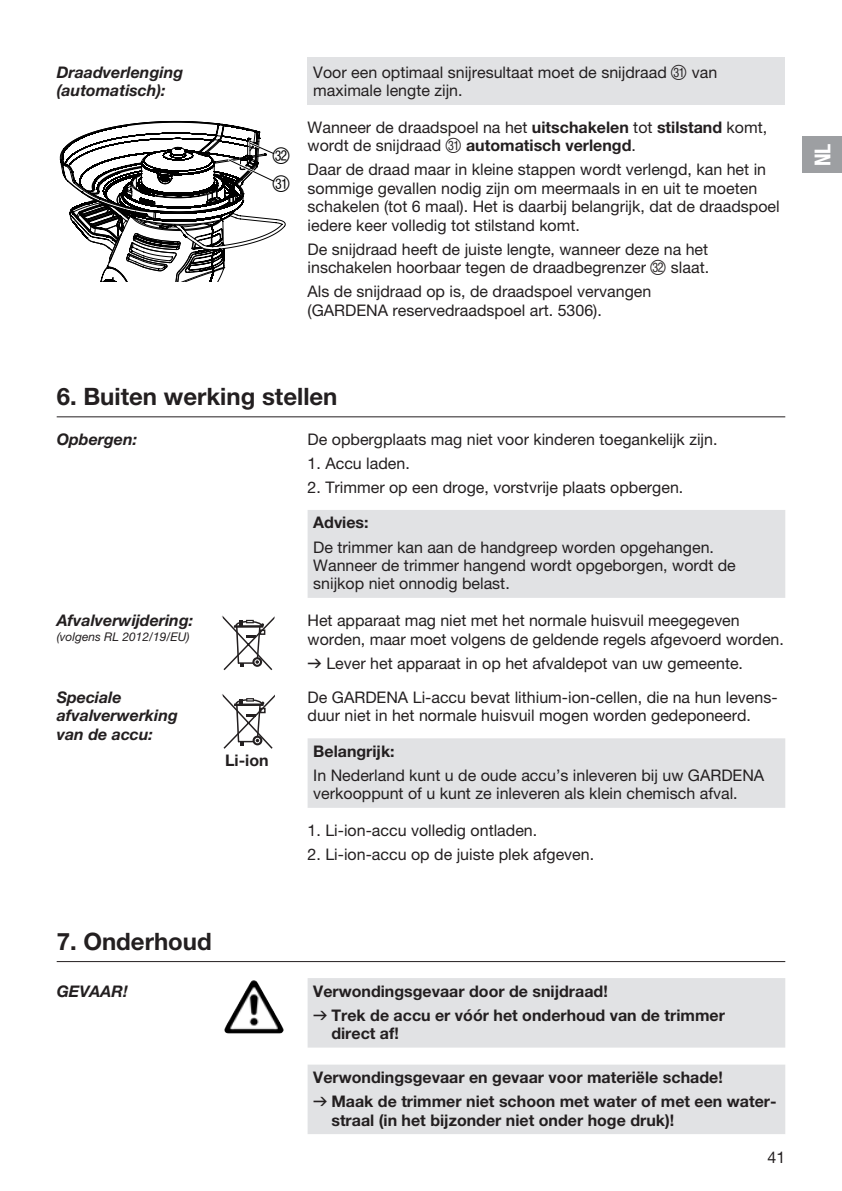
<style>
.page{position:relative;width:842px;height:1191px;background:#fff}
.page>*{position:absolute;margin:0;border:0;box-sizing:border-box;transform-origin:0 0}
.t1{font:700 24px "GARDENA Pro";color:#231f20}
.t2{font:22px/27.6px "Ziffern";color:#000}
.t3{font:22px "GARDENA Pro Bo Cond";color:#fff}
.t4{font:16px/18.4px "GARDENA Pro";color:#231f20}
.t5{font:700 16px/24px "GARDENA Pro";color:#231f20}
.t6{font:italic 700 16px/18.4px "GARDENA Pro";color:#231f20}
.t7{font:italic 12px "GARDENA Pro";color:#231f20}
.s1{font-family:"Ziffern";font-size:20px}
.s2{font-weight:700}
.s3{font-family:"Formdruck"}
.s4{font-family:"Formdruck";font-weight:400}
</style>
<div class="page">
<div style="left:308px;top:57px;width:477px;height:47px;background:#e1e2e4"></div>
<svg style="left:59px;top:121px;width:227px;height:160px"></svg>
<svg style="left:308px;top:510px;width:477px;height:298px;fill:#e1e2e4"></svg>
<hr style="left:57px;top:416px;width:728px;height:1px;background:#231f20">
<svg style="left:221px;top:615px;width:54px;height:56px"></svg>
<svg style="left:222px;top:694px;width:53px;height:55px"></svg>
<svg style="left:308px;top:978px;width:477px;height:156px;background:#e4e5e6"></svg>
<hr style="left:57px;top:961px;width:728px;height:1px;background:#231f20">
<img style="left:224px;top:980px;width:29px;height:51px">
<div style="left:802px;top:137px;width:40px;height:36px;background:#9d9fa2"></div>
<p class="t6" style="left:57px;top:63px;width:128px">Draadverlenging (automatisch):</p>
<p class="t4" style="left:313px;top:62px;width:405px">Voor een optimaal snijresultaat moet de snijdraad <span class="s1">U</span> van maximale lengte zijn.</p>
<h2 class="t2" style="left:273px;top:143px;width:19px">V<br>U</h2>
<p class="t4" style="left:308px;top:118px;width:461px">Wanneer de draadspoel na het <span class="s2">uitschakelen</span> tot <span class="s2">stilstand</span> komt, wordt de snijdraad <span class="s1">U</span> <span class="s2">automatisch verlengd</span>.</p>
<p class="t4" style="left:308px;top:160px;width:474px">Daar de draad maar in kleine stappen wordt verlengd, kan het in sommige gevallen nodig zijn om meermaals in en uit te moeten schakelen (tot 6 maal). Het is daarbij belangrijk, dat de draadspoel iedere keer volledig tot stilstand komt.</p>
<p class="t4" style="left:308px;top:240px;width:403px">De snijdraad heeft de juiste lengte, wanneer deze na het inschakelen hoorbaar tegen de draadbegrenzer <span class="s1">V</span> slaat.</p>
<p class="t4" style="left:308px;top:282px;width:345px">Als de snijdraad op is, de draadspoel vervangen (GARDENA reservedraadspoel art. 5306).</p>
<h1 class="t1" style="left:57px;top:381px;width:282px">6. Buiten werking stellen</h1>
<p class="t6" style="left:57px;top:429px;width:82px">Opbergen:</p>
<p class="t4" style="left:308px;top:430px;width:411px">De opbergplaats mag niet voor kinderen toegankelijk zijn.</p>
<p class="t4" style="left:308px;top:454px;width:104px">1. Accu laden.</p>
<p class="t4" style="left:308px;top:478px;width:377px">2. Trimmer op een droge, vorstvrije plaats opbergen.</p>
<p class="t5" style="left:313px;top:510px;width:57px">Advies:</p>
<p class="t4" style="left:313px;top:537px;width:424px">De trimmer kan aan de handgreep worden opgehangen.<br>Wanneer de trimmer hangend wordt opgeborgen, wordt de snijkop niet onnodig belast.</p>
<p class="t6" style="left:57px;top:611px;width:138px">Afvalverwijdering:</p>
<p class="t7" style="left:57px;top:630px;width:134px">(volgens RL 2012/19/EU)</p>
<p class="t4" style="left:308px;top:611px;width:478px">Het apparaat mag niet met het normale huisvuil meegegeven worden, maar moet volgens de geldende regels afgevoerd worden.</p>
<p class="t4" style="left:308px;top:653px;width:437px"><span class="s3">v</span> Lever het apparaat in op het afvaldepot van uw gemeente.</p>
<p class="t6" style="left:57px;top:687px;width:66px">Speciale</p>
<p class="t6" style="left:57px;top:706px;width:123px">afvalverwerking van de accu:</p>
<p class="t5" style="left:225px;top:747px;width:45px">Li-ion</p>
<p class="t4" style="left:308px;top:688px;width:472px">De GARDENA Li-accu bevat lithium-ion-cellen, die na hun levens&shy;duur niet in het normale huisvuil mogen worden gedeponeerd.</p>
<p class="t5" style="left:313px;top:739px;width:83px">Belangrijk:</p>
<p class="t4" style="left:313px;top:766px;width:453px">In Nederland kunt u de oude accu’s inleveren bij uw GARDENA verkooppunt of u kunt ze inleveren als klein chemisch afval.</p>
<p class="t4" style="left:308px;top:821px;width:231px">1. Li-ion-accu volledig ontladen.</p>
<p class="t4" style="left:308px;top:845px;width:288px">2. Li-ion-accu op de juiste plek afgeven.</p>
<h1 class="t1" style="left:57px;top:926px;width:157px">7. Onderhoud</h1>
<p class="t6" style="left:57px;top:981px;width:73px">GEVAAR!</p>
<p class="t5" style="left:313px;top:978px;width:413px">Verwondingsgevaar door de snijdraad!<br><span class="s4">v</span> Trek de accu er vóór het onderhoud van de trimmer</p>
<p class="t5" style="left:331px;top:1021px;width:69px">direct af!</p>
<p class="t5" style="left:313px;top:1065px;width:465px">Verwondingsgevaar en gevaar voor materiële schade!<br><span class="s4">v</span> Maak de trimmer niet schoon met water of met een water-</p>
<p class="t5" style="left:331px;top:1107px;width:344px">straal (in het bijzonder niet onder hoge druk)!</p>
<p class="t4" style="left:767px;top:1147px;width:19px">41</p>
<h2 class="t3" style="left:809px;top:166px;width:24px;rotate:-90deg">NL</h2>
</div>
